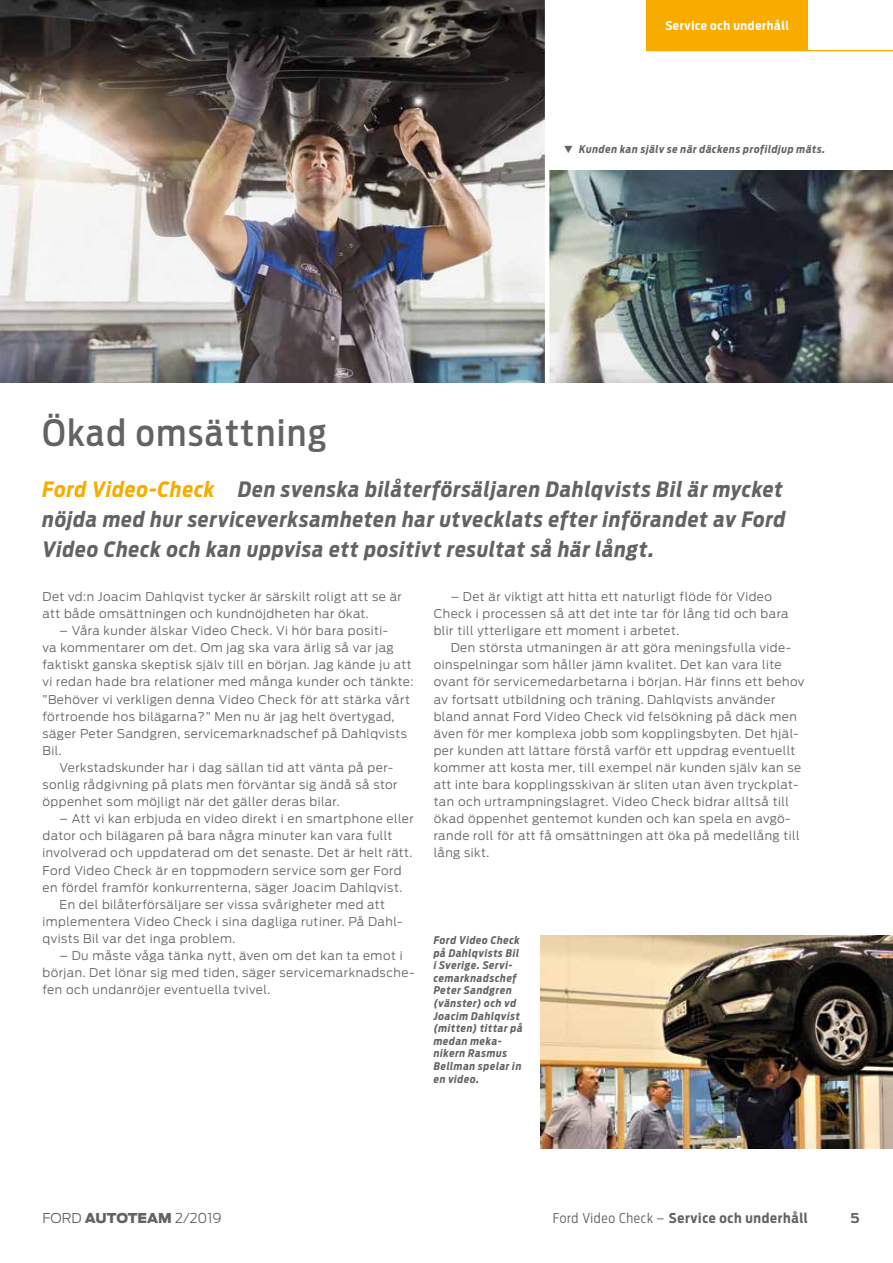
<style>
.page{position:relative;width:893px;height:1263px;background:#fff}
.page>*{position:absolute;margin:0;border:0;box-sizing:border-box;transform-origin:0 0}
.t1{font:500 36px "Ford Antenna Cond";letter-spacing:.05em;color:#636362}
.t2{font:italic 700 21px/30px "Ford Antenna Cond";letter-spacing:.045em;color:#636362;text-align:justify}
.t3{font:700 13.5px "Ford Antenna Cond";letter-spacing:.05em;color:#636362}
.t4{font:300 13.5px "Ford Antenna";color:#636362}
.t5{font:700 13.5px "Ford Antenna";color:#636362}
.t6{font:300 12px/17.1px "Ford Antenna";letter-spacing:.04em;color:#636362}
.t7{font:700 12px "Ford Antenna Cond";letter-spacing:.05em;color:#fff}
.t8{font:italic 700 10.5px/12.6px "Ford Antenna Cond";letter-spacing:.06em;color:#636362}
.s1{color:#f8ac00}
.s2{font-weight:300}
.s3{font-weight:900}
</style>
<div class="page">
<div style="left:646px;top:0;width:162px;height:51px;background:#f8ac00"></div>
<hr style="left:646px;top:50px;width:247px;height:1px;background:#f8ac00">
<img style="left:540px;top:935px;width:353px;height:213px">
<img style="left:549px;top:170px;width:344px;height:213px">
<img style="left:0;top:0;width:545px;height:383px">
<p class="t7" style="left:665px;top:15px;width:125px">Service och underhåll</p>
<p class="t8" style="left:579px;top:142px;width:248px">Kunden kan själv se när däckens profildjup mäts.</p>
<h1 class="t1" style="left:43px;top:401px;width:286px">Ökad omsättning</h1>
<h2 class="t2" style="left:43px;top:472px;width:745px"><span class="s1">Ford Video-Check</span> Den svenska bilåterförsäljaren Dahlqvists Bil är mycket nöjda med hur serviceverksamheten har utvecklats efter införandet av Ford Video Check och kan uppvisa ett positivt resultat så här långt.</h2>
<p class="t6" style="left:43px;top:587px;width:361px">Det vd:n Joacim Dahlqvist tycker är särskilt roligt att se är att både omsättningen och kundnöjdheten har ökat.</p>
<p class="t6" style="left:60px;top:621px;width:330px">– Våra kunder älskar Video Check. Vi hör bara positi-</p>
<p class="t6" style="left:43px;top:638px;width:353px">va kommentarer om det. Om jag ska vara ärlig så var jag</p>
<p class="t6" style="left:43px;top:655px;width:371px">faktiskt ganska skeptisk själv till en början. Jag kände ju att</p>
<p class="t6" style="left:43px;top:672px;width:372px">vi redan hade bra relationer med många kunder och tänkte:</p>
<p class="t6" style="left:43px;top:689px;width:369px">”Behöver vi verkligen denna Video Check för att stärka vårt</p>
<p class="t6" style="left:43px;top:706px;width:353px">förtroende hos bilägarna?” Men nu är jag helt övertygad,</p>
<p class="t6" style="left:43px;top:723px;width:366px">säger Peter Sandgren, servicemarknadschef på Dahlqvists</p>
<p class="t6" style="left:43px;top:740px;width:21px">Bil.</p>
<p class="t6" style="left:60px;top:758px;width:335px">Verkstadskunder har i dag sällan tid att vänta på per-</p>
<p class="t6" style="left:43px;top:775px;width:357px">sonlig rådgivning på plats men förväntar sig ändå så stor</p>
<p class="t6" style="left:43px;top:792px;width:299px">öppenhet som möjligt när det gäller deras bilar.</p>
<p class="t6" style="left:60px;top:809px;width:356px">– Att vi kan erbjuda en video direkt i en smartphone eller</p>
<p class="t6" style="left:43px;top:826px;width:351px">dator och bilägaren på bara några minuter kan vara fullt</p>
<p class="t6" style="left:43px;top:843px;width:371px">involverad och uppdaterad om det senaste. Det är helt rätt.</p>
<p class="t6" style="left:43px;top:860px;width:360px">Ford Video Check är en toppmodern service som ger Ford</p>
<p class="t6" style="left:43px;top:877px;width:361px">en fördel framför konkurrenterna, säger Joacim Dahlqvist.</p>
<p class="t6" style="left:60px;top:894px;width:327px">En del bilåterförsäljare ser vissa svårigheter med att</p>
<p class="t6" style="left:43px;top:911px;width:361px">implementera Video Check i sina dagliga rutiner. På Dahl-</p>
<p class="t6" style="left:43px;top:929px;width:194px">qvists Bil var det inga problem.</p>
<p class="t6" style="left:43px;top:946px;width:373px;text-indent:17px">– Du måste våga tänka nytt, även om det kan ta emot i början. Det lönar sig med tiden, säger servicemarknadsche&shy;fen och undanröjer eventuella tvivel.</p>
<p class="t6" style="left:434px;top:587px;width:356px;text-indent:17px">– Det är viktigt att hitta ett naturligt flöde för Video<br>Check i processen så att det inte tar för lång tid och bara blir till ytterligare ett moment i arbetet.</p>
<p class="t6" style="left:434px;top:638px;width:372px;text-indent:17px">Den största utmaningen är att göra meningsfulla vide&shy;oinspelningar som håller jämn kvalitet. Det kan vara lite ovant för servicemedarbetarna i början. Här finns ett behov av fortsatt utbildning och träning. Dahlqvists använder bland annat Ford Video Check vid felsökning på däck men även för mer komplexa jobb som kopplingsbyten. Det hjäl&shy;per kunden att lättare förstå varför ett uppdrag eventuellt kommer att kosta mer, till exempel när kunden själv kan se att inte bara kopplingsskivan är sliten utan även tryckplat&shy;tan och urtrampningslagret. Video Check bidrar alltså till ökad öppenhet gentemot kunden och kan spela en avgö&shy;rande roll för att få omsättningen att öka på medellång till lång sikt.</p>
<p class="t8" style="left:434px;top:932px;width:90px">Ford Video Check på Dahlqvists Bil i Sverige. Servi&shy;cemarknadschef<br>Peter Sandgren (vänster) och vd<br>Joacim Dahlqvist (mitten) tittar på medan meka&shy;nikern Rasmus<br>Bellman spelar in en video.</p>
<p class="t3" style="left:553px;top:1206px;width:257px"><span class="s2">Ford Video Check –</span> Service och underhåll</p>
<p class="t4" style="left:43px;top:1206px;width:181px">FORD <span class="s3">AUTOTEAM</span> 2/2019</p>
<p class="t5" style="left:850px;top:1206px;width:11px">5</p>
</div>
